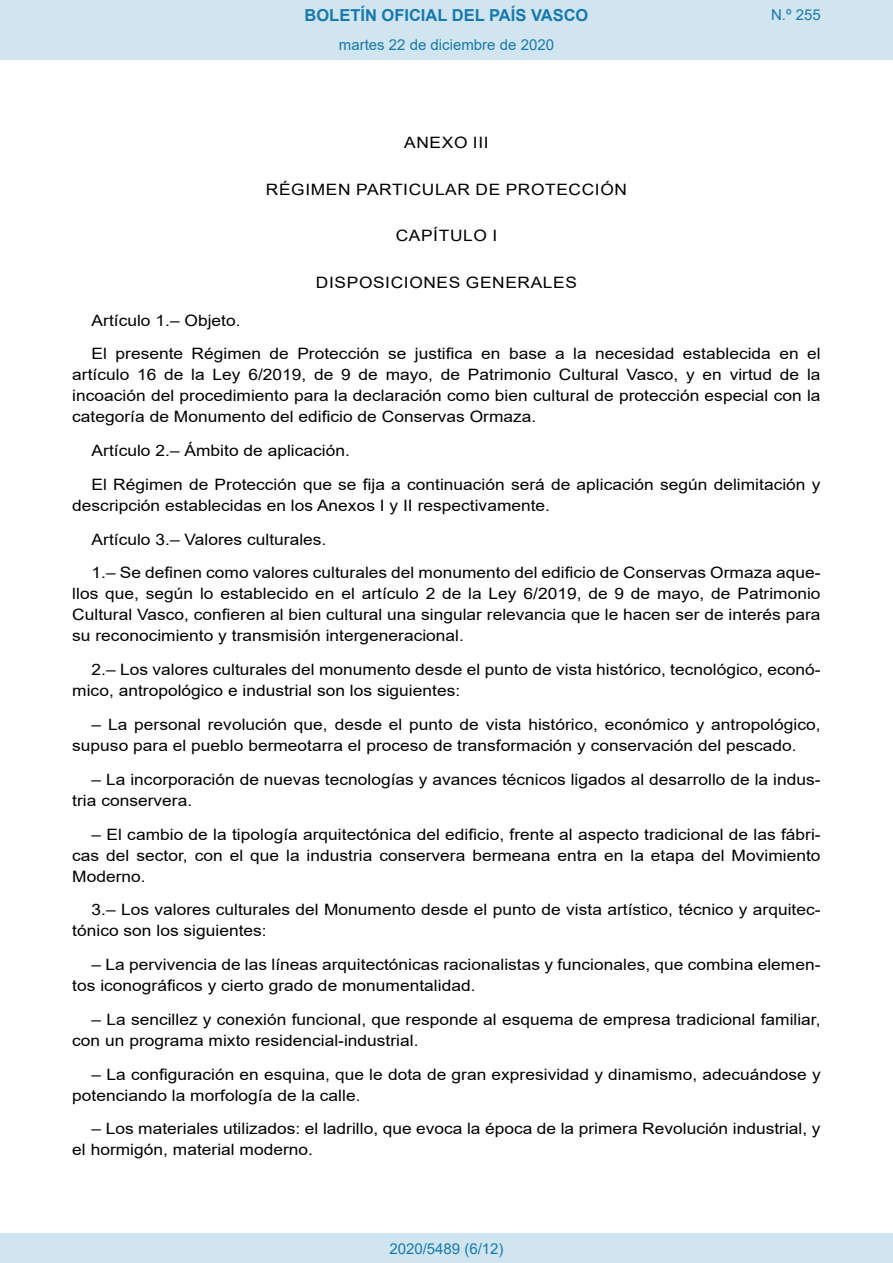
<style>
.page{position:relative;width:893px;height:1263px;background:#fff}
.page>*{position:absolute;margin:0;border:0;box-sizing:border-box;transform-origin:0 0}
.t1{font:700 16.5px "Arial";color:#1879ad}
.BOPVDetalle{font:15.6px/21px "Arial";color:#000;scale:1.11 1}
.BOPVClave{font:15.6px "Arial";letter-spacing:.035em;color:#000;scale:1.11 1}
.Paginacion_Centro{font:15px "Arial";color:#1879ad}
</style>
<div class="page">
<div style="left:0;top:0;width:893px;height:60px;background:#d0e5f0"></div>
<div style="left:0;top:1233px;width:893px;height:30px;background:#d0e5f0"></div>
<p class="t1" style="left:305px;top:3px;width:285px">BOLETÍN OFICIAL DEL PAÍS VASCO</p>
<p class="Paginacion_Centro" style="left:339px;top:35px;width:217px">martes 22 de diciembre de 2020</p>
<p class="BOPVClave" style="left:404px;top:132px;width:78px">ANEXO III</p>
<p class="BOPVClave" style="left:266px;top:178px;width:327px">RÉGIMEN PARTICULAR DE PROTECCIÓN</p>
<p class="BOPVClave" style="left:396px;top:225px;width:93px">CAPÍTULO I</p>
<p class="BOPVClave" style="left:316px;top:271px;width:237px">DISPOSICIONES GENERALES</p>
<p class="Paginacion_Centro" style="left:771px;top:5px;width:51px">N.º 255</p>
<p class="BOPVDetalle" style="left:92px;top:310px;width:136px">Artículo 1.– Objeto.</p>
<p class="BOPVDetalle" style="left:72px;top:343px;width:676px;text-align:justify;text-indent:19px">El presente Régimen de Protección se justifica en base a la necesidad establecida en el artículo 16 de la Ley 6/2019, de 9 de mayo, de Patrimonio Cultural Vasco, y en virtud de la incoación del procedimiento para la declaración como bien cultural de protección especial con la categoría de Monumento del edificio de Conservas Ormaza.</p>
<p class="BOPVDetalle" style="left:92px;top:440px;width:234px">Artículo 2.– Ámbito de aplicación.</p>
<p class="BOPVDetalle" style="left:72px;top:474px;width:676px;text-indent:19px">El Régimen de Protección que se fija a continuación será de aplicación según delimitación y descripción establecidas en los Anexos I y II respectivamente.</p>
<p class="BOPVDetalle" style="left:92px;top:529px;width:213px">Artículo 3.– Valores culturales.</p>
<p class="BOPVDetalle" style="left:72px;top:562px;width:676px;text-align:justify;text-indent:19px">1.– Se definen como valores culturales del monumento del edificio de Conservas Ormaza aque&shy;llos que, según lo establecido en el artículo 2 de la Ley 6/2019, de 9 de mayo, de Patrimonio Cultural Vasco, confieren al bien cultural una singular relevancia que le hacen ser de interés para su reconocimiento y transmisión intergeneracional.</p>
<p class="BOPVDetalle" style="left:72px;top:659px;width:676px;text-indent:19px">2.– Los valores culturales del monumento desde el punto de vista histórico, tecnológico, econó&shy;mico, antropológico e industrial son los siguientes:</p>
<p class="BOPVDetalle" style="left:72px;top:714px;width:676px;text-indent:19px">– La personal revolución que, desde el punto de vista histórico, económico y antropológico, supuso para el pueblo bermeotarra el proceso de transformación y conservación del pescado.</p>
<p class="BOPVDetalle" style="left:72px;top:769px;width:676px;text-indent:19px">– La incorporación de nuevas tecnologías y avances técnicos ligados al desarrollo de la indus&shy;tria conservera.</p>
<p class="BOPVDetalle" style="left:72px;top:823px;width:676px;text-align:justify;text-indent:19px">– El cambio de la tipología arquitectónica del edificio, frente al aspecto tradicional de las fábri&shy;cas del sector, con el que la industria conservera bermeana entra en la etapa del Movimiento Moderno.</p>
<p class="BOPVDetalle" style="left:72px;top:899px;width:676px;text-indent:19px">3.– Los valores culturales del Monumento desde el punto de vista artístico, técnico y arquitec&shy;tónico son los siguientes:</p>
<p class="BOPVDetalle" style="left:72px;top:954px;width:676px;text-indent:19px">– La pervivencia de las líneas arquitectónicas racionalistas y funcionales, que combina elemen&shy;tos iconográficos y cierto grado de monumentalidad.</p>
<p class="BOPVDetalle" style="left:72px;top:1009px;width:676px;text-indent:19px">– La sencillez y conexión funcional, que responde al esquema de empresa tradicional familiar, con un programa mixto residencial-industrial.</p>
<p class="BOPVDetalle" style="left:72px;top:1063px;width:676px;text-indent:19px">– La configuración en esquina, que le dota de gran expresividad y dinamismo, adecuándose y potenciando la morfología de la calle.</p>
<p class="BOPVDetalle" style="left:72px;top:1118px;width:675px;text-indent:19px">– Los materiales utilizados: el ladrillo, que evoca la época de la primera Revolución industrial, y el hormigón, material moderno.</p>
<p class="Paginacion_Centro" style="left:389px;top:1238px;width:116px">2020/5489 (6/12)</p>
</div>
